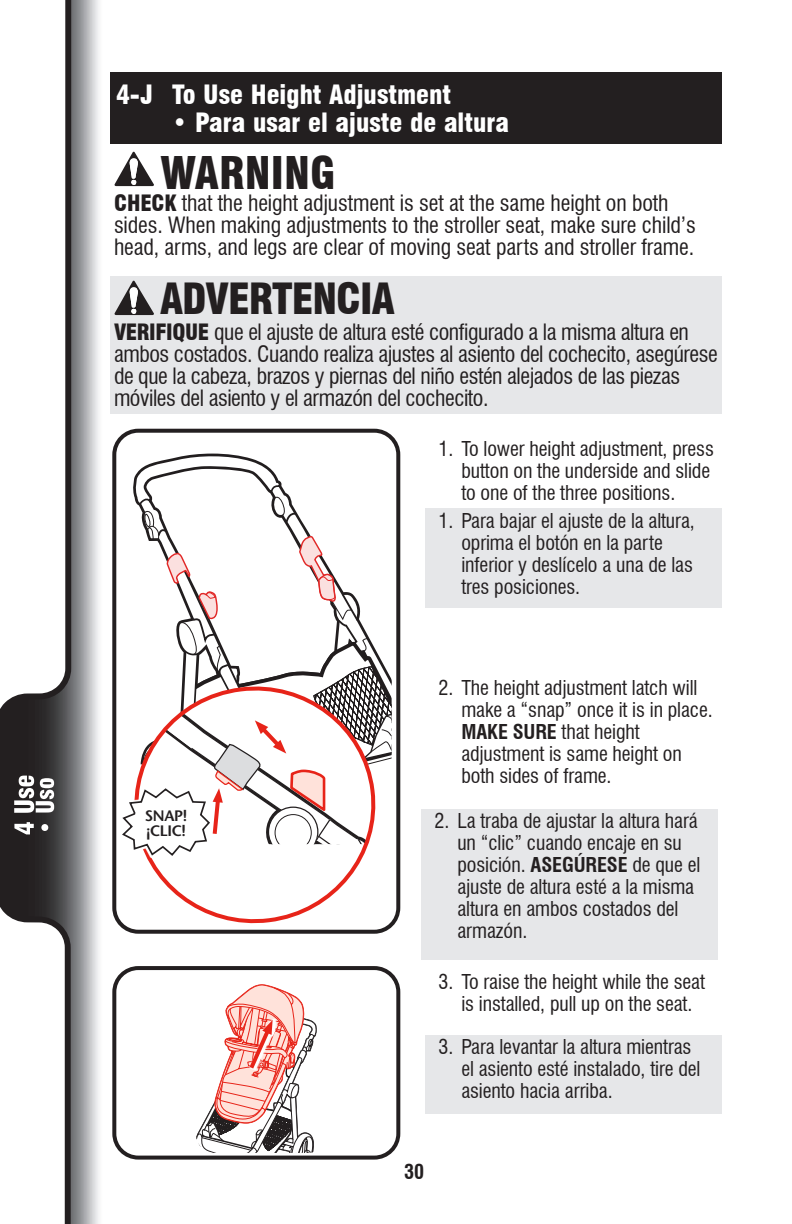
<style>
.page{position:relative;width:792px;height:1224px;background:#fff}
.page>*{position:absolute;margin:0;border:0;box-sizing:border-box;transform-origin:0 0}
.Body{font:900 condensed 44px "Swiss 721 BT";color:#231f20}
.Body-2{font:900 condensed 42px "Swiss 721 BT";letter-spacing:-.025em;color:#231f20}
.Banner{font:900 condensed 26px "Swiss 721 BT";color:#fff}
.Copy-Steps{font:condensed 22px/22px "Swiss 721 BT";letter-spacing:-.02em;color:#231f20}
.Copy-Steps-2{font:condensed 20px/22px "Swiss 721 BT";letter-spacing:-.005em;color:#231f20}
.t1{font:700 condensed 20px "Swiss 721 BT";color:#231f20}
.Snap{font:600 15.2px/15.2px "Stone Sans";letter-spacing:-.025em;color:#231f20}
.s1{font-weight:900}
.s2{font-weight:700}
</style>
<div class="page">
<img style="left:71px;top:0;width:28px;height:1224px">
<svg style="left:0;top:0;width:71px;height:1224px"></svg>
<svg style="left:14px;top:822px;width:20px;height:12px"></svg>
<svg style="left:41px;top:824px;width:7px;height:7px"></svg>
<svg style="left:14px;top:776px;width:40px;height:37px"></svg>
<div style="left:110px;top:72px;width:612px;height:72px;background:#231f20"></div>
<svg style="left:114px;top:152px;width:40px;height:34px"></svg>
<div style="left:110px;top:276px;width:612px;height:138px;background:#e6e7e9"></div>
<svg style="left:114px;top:281px;width:40px;height:34px"></svg>
<div style="left:425px;top:509px;width:297px;height:99px;background:#e6e7e9"></div>
<div style="left:421px;top:809px;width:297px;height:150px;background:#e6e7e9"></div>
<div style="left:425px;top:1035px;width:297px;height:78px;background:#e6e7e9"></div>
<div style="left:112px;top:429px;width:288px;height:505px;border:4px solid #231f20;border-radius:24px"></div>
<svg style="left:129px;top:857px;width:234px;height:71px"></svg>
<div style="left:112px;top:966px;width:288px;height:194px;border:4px solid #231f20;border-radius:24px"></div>
<div style="left:120px;top:787px;width:92px;height:71px;background:#fff"></div>
<svg style="left:196px;top:984px;width:121px;height:169px"></svg>
<svg style="left:121px;top:438px;width:271px;height:419px"></svg>
<p class="Banner" style="left:116px;top:79px;width:337px">4-J To Use Height Adjustment</p>
<p class="Banner" style="left:172px;top:107px;width:339px">• Para usar el ajuste de altura</p>
<p class="Body" style="left:160px;top:147px;width:177px">WARNING</p>
<p class="Copy-Steps" style="left:114px;top:192px;width:583px"><span class="s1">CHECK</span> that the height adjustment is set at the same height on both sides. When making adjustments to the stroller seat, make sure child’s head, arms, and legs are clear of moving seat parts and stroller frame.</p>
<p class="Body-2" style="left:160px;top:274px;width:236px">ADVERTENCIA</p>
<p class="Copy-Steps" style="left:114px;top:321px;width:605px"><span class="s1">VERIFIQUE</span> que el ajuste de altura esté configurado a la misma altura en ambos costados. Cuando realiza ajustes al asiento del cochecito, asegúrese de que la cabeza, brazos y piernas del niño estén alejados de las piezas móviles del asiento y el armazón del cochecito.</p>
<p class="Copy-Steps-2" style="left:461px;top:437px;width:254px;text-indent:-23px">1. To lower height adjustment, press button on the underside and slide to one of the three positions.</p>
<p class="Copy-Steps-2" style="left:461px;top:510px;width:235px;text-indent:-23px">1. Para bajar el ajuste de la altura, oprima el botón en la parte inferior y deslícelo a una de las tres posiciones.</p>
<p class="Snap" style="left:145px;top:808px;width:44px">SNAP! ¡CLIC!</p>
<p class="Copy-Steps-2" style="left:461px;top:677px;width:253px;text-indent:-23px">2. The height adjustment latch will make a “snap” once it is in place.<br><span class="s2">MAKE SURE</span> that height adjustment is same height on both sides of frame.</p>
<p class="Copy-Steps-2" style="left:457px;top:810px;width:245px;text-indent:-23px">2. La traba de ajustar la altura hará un “clic” cuando encaje en su posición. <span class="s2">ASEGÚRESE</span> de que el ajuste de altura esté a la misma altura en ambos costados del armazón.</p>
<p class="Copy-Steps-2" style="left:439px;top:970px;width:268px;text-align:center">3. To raise the height while the seat is installed, pull up on the seat.</p>
<p class="Copy-Steps-2" style="left:461px;top:1036px;width:241px;text-indent:-23px">3. Para levantar la altura mientras el asiento esté instalado, tire del asiento hacia arriba.</p>
<p class="t1" style="left:404px;top:1160px;width:21px">30</p>
</div>
